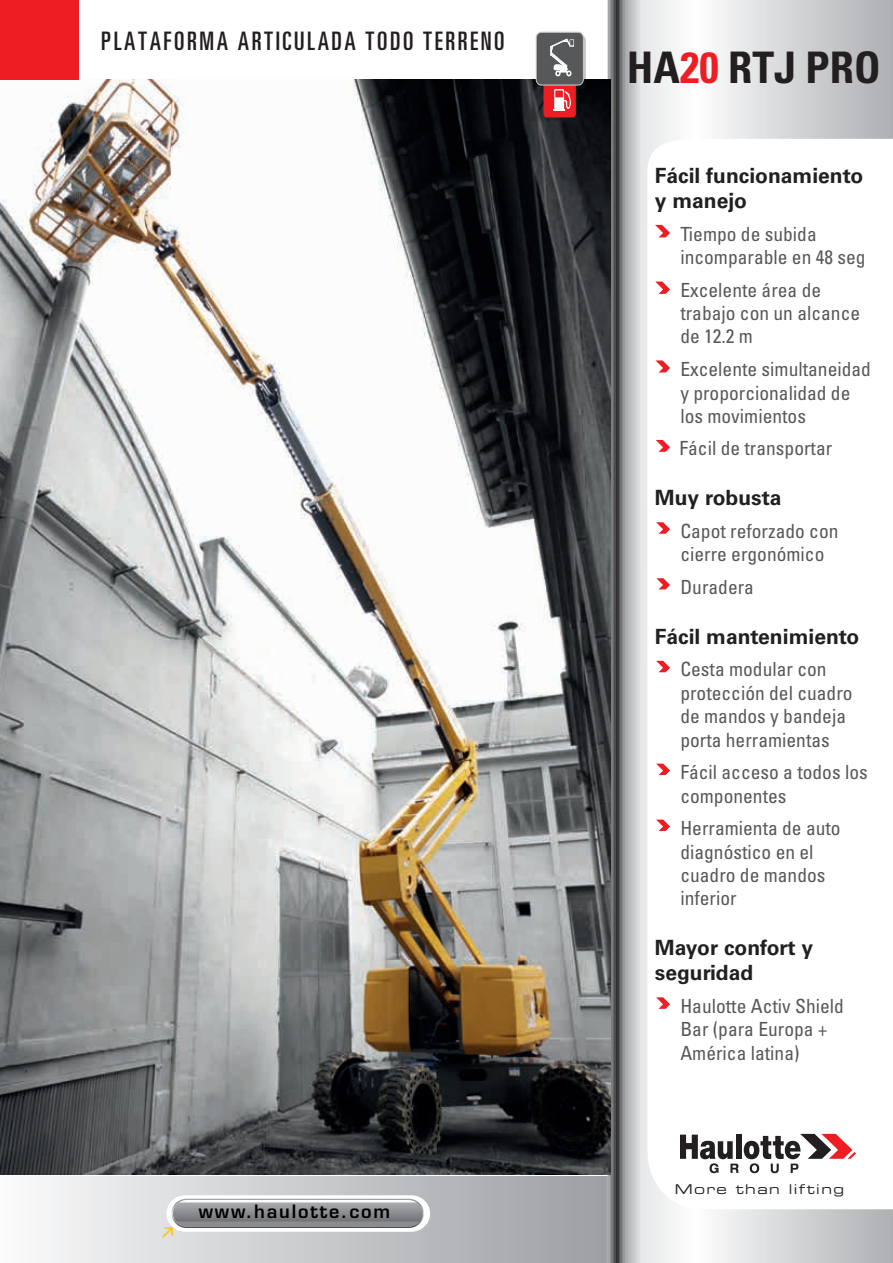
<style>
.page{position:relative;width:893px;height:1263px;background:#fff}
.page>*{position:absolute;margin:0;border:0;box-sizing:border-box;transform-origin:0 0}
.t1{font:700 condensed 43.5px "Univers";color:#231f20}
.t2{font:ultra-condensed 25.5px "Univers";letter-spacing:.1em;color:#231f20}
.t3{font:700 21px/25.2px "Univers";color:#231f20}
.t4{font:condensed 19.5px/23.4px "Univers";color:#57585a}
.t5{font:600 18px "Eurostile";letter-spacing:.1em;color:#000}
.t6{font:13.5px "Eurostile Extended Two";letter-spacing:.1em;color:#231f20}
.s1{color:#ee1d23}
</style>
<div class="page">
<div style="left:0;top:1177px;width:615px;height:86px;background:linear-gradient(to right,#fafafb,#9b9da1)"></div>
<svg style="left:162px;top:1195px;width:268px;height:43px"></svg>
<svg style="left:607px;top:0;width:286px;height:1263px"></svg>
<img style="left:0;top:80px;width:610px;height:1095px">
<div style="left:538px;top:35px;width:48px;height:86px;background:#231f20;opacity:.25"></div>
<div style="left:543px;top:81px;width:33px;height:36px;background:#ee1d23;border-radius:4px"></div>
<div style="left:536px;top:32px;width:47px;height:53px;background:#57585a;border-radius:5px"></div>
<div style="left:536px;top:32px;width:48px;height:54px;border:1px solid #c7c8ca;border-radius:5px"></div>
<svg style="left:553px;top:89px;width:18px;height:21px"></svg>
<svg style="left:550px;top:39px;width:24px;height:37px"></svg>
<svg style="left:655px;top:225px;width:15px;height:12px"></svg>
<svg style="left:655px;top:282px;width:15px;height:12px"></svg>
<svg style="left:655px;top:360px;width:15px;height:12px"></svg>
<svg style="left:656px;top:440px;width:14px;height:12px"></svg>
<svg style="left:656px;top:522px;width:14px;height:12px"></svg>
<svg style="left:656px;top:578px;width:14px;height:11px"></svg>
<div style="left:0;top:0;width:79px;height:80px;background:#ee1d23"></div>
<svg style="left:656px;top:661px;width:14px;height:11px"></svg>
<svg style="left:656px;top:764px;width:14px;height:11px"></svg>
<svg style="left:656px;top:819px;width:14px;height:12px"></svg>
<svg style="left:656px;top:997px;width:14px;height:12px"></svg>
<h2 class="t2" style="left:101px;top:27px;width:405px">PLATAFORMA ARTICULADA TODO TERRENO</h2>
<p class="t5" style="left:199px;top:1200px;width:193px">www.haulotte.com</p>
<h1 class="t1" style="left:627px;top:41px;width:255px">HA<span class="s1">20</span> RTJ PRO</h1>
<p class="t3" style="left:655px;top:163px;width:210px">Fácil funcionamiento y manejo</p>
<p class="t4" style="left:680px;top:222px;width:187px">Tiempo de subida incomparable en 48 seg</p>
<p class="t4" style="left:680px;top:278px;width:181px">Excelente área de trabajo con un alcance de 12.2 m</p>
<p class="t4" style="left:680px;top:357px;width:192px">Excelente simultaneidad y proporcionalidad de los movimientos</p>
<p class="t4" style="left:679px;top:437px;width:154px">Fácil de transportar</p>
<p class="t3" style="left:655px;top:485px;width:128px">Muy robusta</p>
<p class="t4" style="left:680px;top:519px;width:160px">Capot reforzado con cierre ergonómico</p>
<p class="t4" style="left:680px;top:575px;width:75px">Duradera</p>
<p class="t3" style="left:655px;top:624px;width:206px">Fácil mantenimiento</p>
<p class="t4" style="left:680px;top:657px;width:174px">Cesta modular con protección del cuadro de mandos y bandeja porta herramientas</p>
<p class="t4" style="left:680px;top:760px;width:189px">Fácil acceso a todos los componentes</p>
<p class="t4" style="left:680px;top:816px;width:162px">Herramienta de auto diagnóstico en el cuadro de mandos inferior</p>
<p class="t3" style="left:655px;top:935px;width:160px">Mayor confort y seguridad</p>
<p class="t4" style="left:680px;top:994px;width:165px">Haulotte Activ Shield<br>Bar (para Europa +<br>América latina)</p>
<p class="t6" style="left:675px;top:1180px;width:171px">More than lifting</p>
</div>
